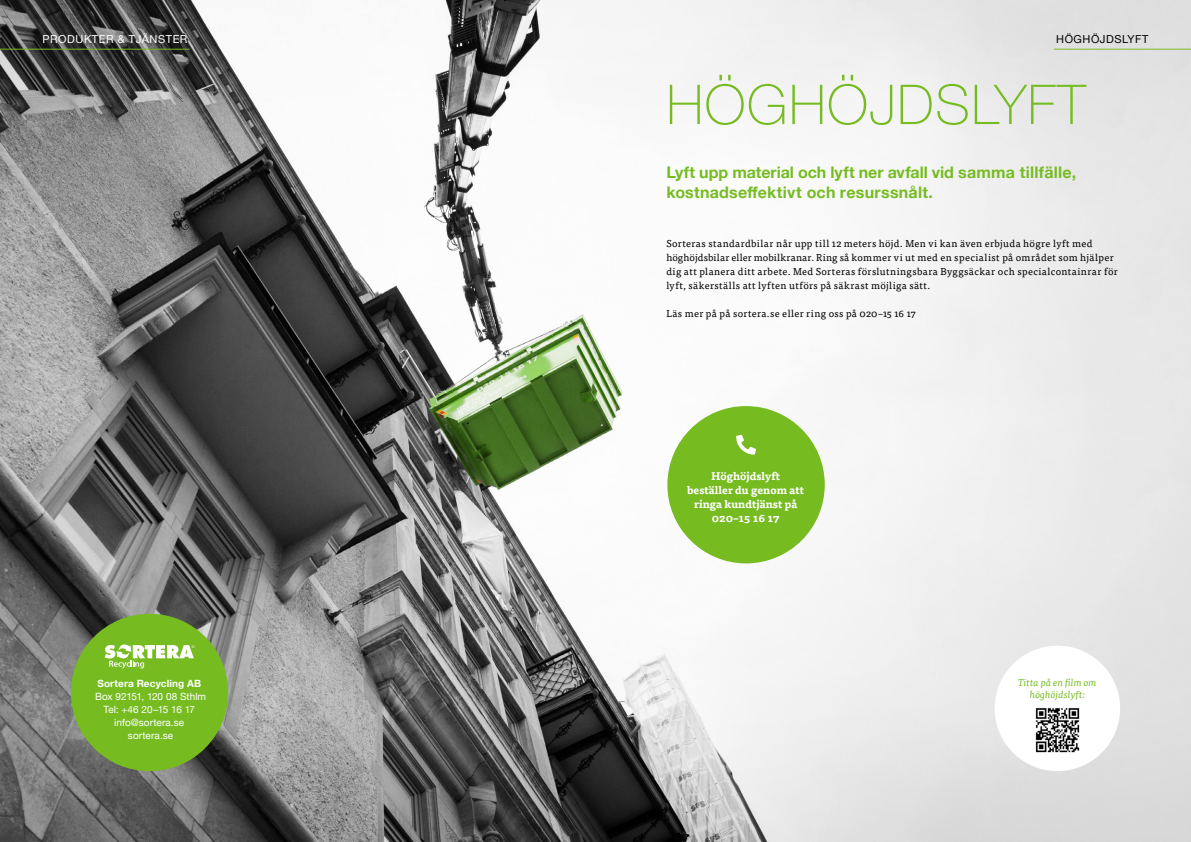
<style>
.page{position:relative;width:1191px;height:842px;background:#fff}
.page>*{position:absolute;margin:0;border:0;box-sizing:border-box;transform-origin:0 0}
.t1{font:100 55px "Helvetica Neue";letter-spacing:.025em;color:#76bc21}
.Ingress{font:700 16px/20px "Helvetica Neue";letter-spacing:.015em;color:#76bc21}
.Liten_rubrik{font:700 11px/14px "Tisa Pro";color:#fff;text-align:center}
.t2{font:11px "Helvetica Neue";letter-spacing:.05em;color:#fff}
.t3{font:11px "Helvetica Neue";letter-spacing:.05em;color:#000}
.Brödtext{font:10px/14px "Tisa Pro";letter-spacing:.035em;color:#000}
.t4{font:10px/13px "Helvetica Neue";letter-spacing:.005em;color:#fff}
.Ingress-2{font:italic 10px/12px "Tisa Pro";color:#76bc21;text-align:center}
.s1{font-weight:700}
</style>
<div class="page">
<img style="left:0;top:0;width:1191px;height:842px">
<div style="left:667px;top:406px;width:157px;height:157px;background:#76bc21;border-radius:50%"></div>
<svg style="left:736px;top:435px;width:20px;height:20px"></svg>
<hr style="left:1054px;top:49px;width:137px;height:1px;background:#76bc21">
<hr style="left:0;top:49px;width:190px;height:1px;background:#76bc21">
<div style="left:994px;top:646px;width:126px;height:125px;background:#fff;border-radius:50%"></div>
<img style="left:1035px;top:708px;width:45px;height:45px">
<div style="left:71px;top:614px;width:157px;height:157px;background:#76bc21;border-radius:50%"></div>
<svg style="left:105px;top:644px;width:89px;height:24px"></svg>
<p class="t2" style="left:43px;top:31px;width:146px">PRODUKTER &amp; TJÄNSTER</p>
<p class="t3" style="left:1056px;top:31px;width:94px">HÖGHÖJDSLYFT</p>
<h1 class="t1" style="left:666px;top:63px;width:421px">HÖGHÖJDSLYFT</h1>
<p class="Ingress" style="left:666px;top:163px;width:411px">Lyft upp material och lyft ner avfall vid samma tillfälle, kostnadseffektivt och resurssnålt.</p>
<p class="Brödtext" style="left:666px;top:236px;width:453px">Sorteras standardbilar når upp till 12 meters höjd. Men vi kan även erbjuda högre lyft med höghöjdsbilar eller mobilkranar. Ring så kommer vi ut med en specialist på området som hjälper dig att planera ditt arbete. Med Sorteras förslutningsbara Byggsäckar och specialcontainrar för lyft, säkerställs att lyften utförs på säkrast möjliga sätt.</p>
<p class="Brödtext" style="left:666px;top:306px;width:251px">Läs mer på på sortera.se eller ring oss på 020–15 16 17</p>
<p class="t4" style="left:95px;top:678px;width:112px"><span class="s1">Sortera Recycling AB<br></span>Box 92151, 120 08 Sthlm</p>
<p class="t4" style="left:103px;top:704px;width:93px;text-align:center">Tel: +46 20–15 16 17 info@sortera.se sortera.se</p>
<p class="Liten_rubrik" style="left:687px;top:468px;width:119px">Höghöjdslyft beställer du genom att ringa kundtjänst på<br>020–15 16 17</p>
<p class="Ingress-2" style="left:1018px;top:676px;width:80px">Titta på en film om höghöjdslyft:</p>
</div>
